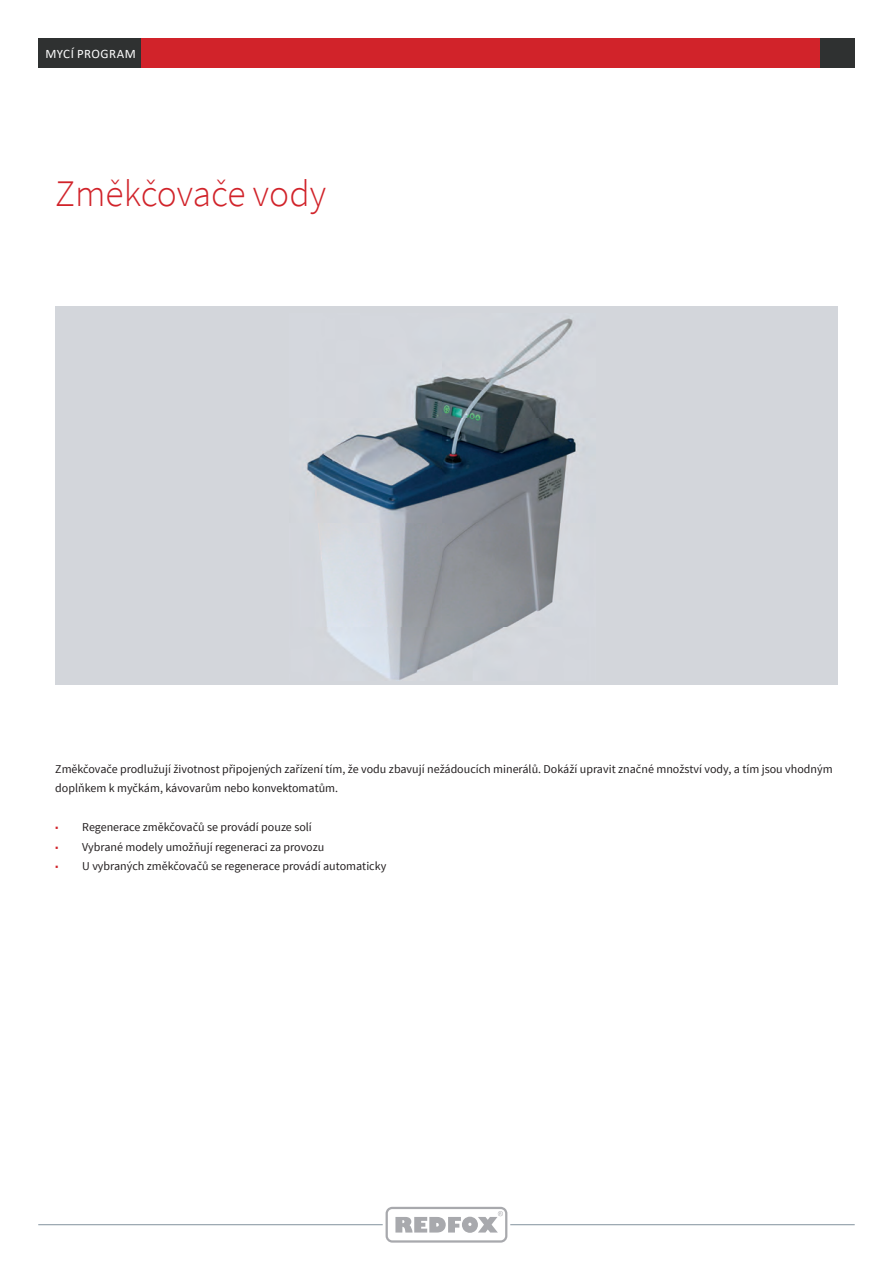
<style>
.page{position:relative;width:893px;height:1263px;background:#fff}
.page>*{position:absolute;margin:0;border:0;box-sizing:border-box;transform-origin:0 0}
.t1{font:300 37.5px "Source Sans Pro";color:#d1232a}
.t2{font:12.9px "Calibri";letter-spacing:.04em;color:#fff}
.t3{font:12px/19.5px "Source Sans Pro";color:#231f20}
.s1{font-weight:300;color:#d1232a}
</style>
<div class="page">
<div style="left:821px;top:38px;width:34px;height:30px;background:#2f3131"></div>
<div style="left:38px;top:38px;width:102px;height:30px;background:#2f3131"></div>
<div style="left:141px;top:38px;width:679px;height:30px;background:#d1232a"></div>
<hr style="left:38px;top:1224px;width:817px;height:1px;background:#83929e">
<svg style="left:383px;top:1206px;width:127px;height:37px"></svg>
<div style="left:55px;top:306px;width:783px;height:379px;background:#d3d6db"></div>
<img style="left:307px;top:318px;width:269px;height:362px">
<p class="t2" style="left:45px;top:45px;width:92px">MYCÍ PROGRAM</p>
<h1 class="t1" style="left:55px;top:171px;width:272px">Změkčovače vody</h1>
<p class="t3" style="left:55px;top:759px;width:779px">Změkčovače prodlužují životnost připojených zařízení tím, že vodu zbavují nežádoucích minerálů. Dokáží upravit značné množství vody, a tím jsou vhodným doplňkem k myčkám, kávovarům nebo konvektomatům.</p>
<p class="t3" style="left:55px;top:818px;width:258px"><span class="s1">■</span> Regenerace změkčovačů se provádí pouze solí</p>
<p class="t3" style="left:55px;top:837px;width:270px"><span class="s1">■</span> Vybrané modely umožňují regeneraci za provozu</p>
<p class="t3" style="left:55px;top:857px;width:333px"><span class="s1">■</span> U vybraných změkčovačů se regenerace provádí automaticky</p>
</div>
